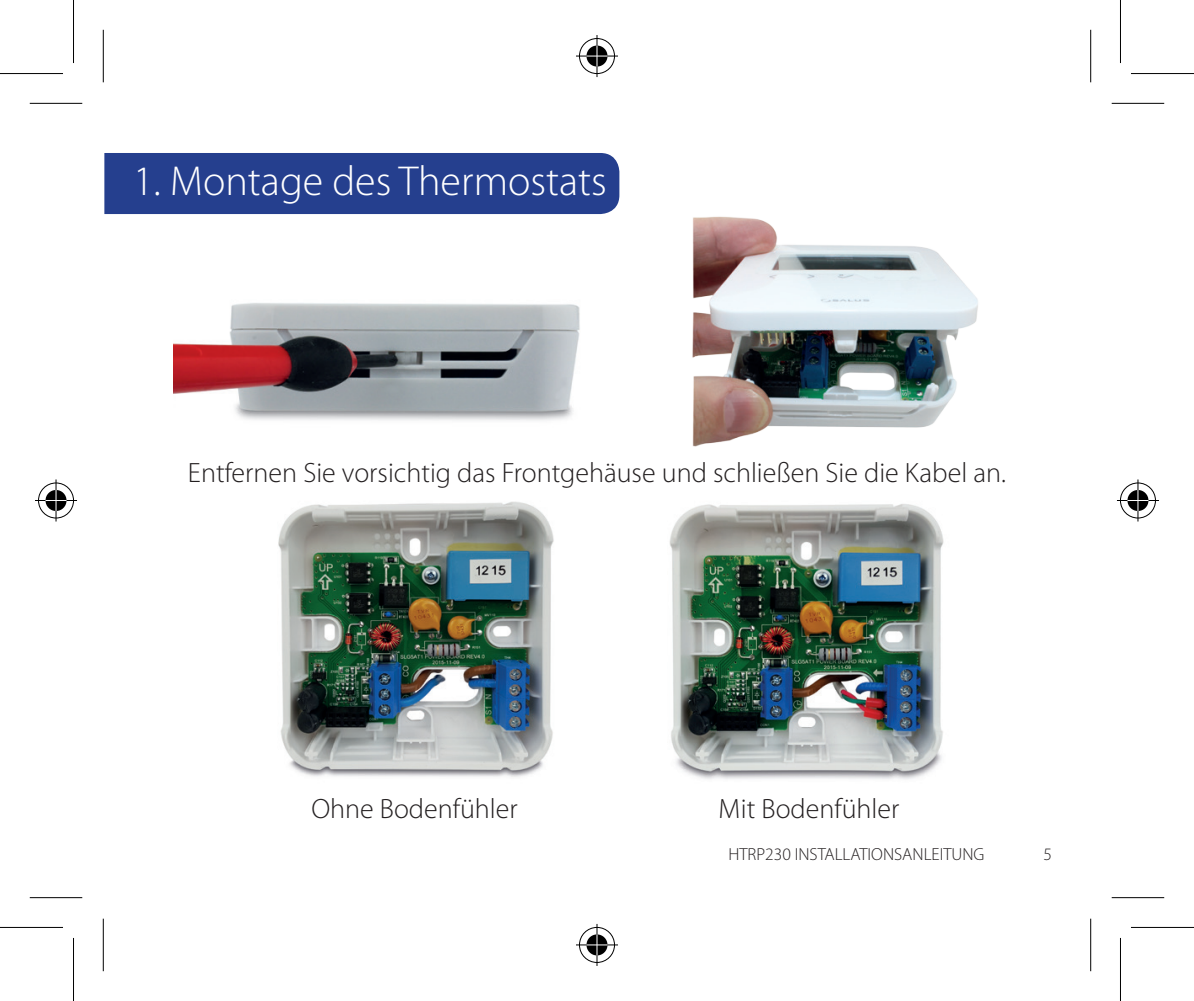
<style>
.page{position:relative;width:1194px;height:1001px;background:#fff}
.page>*{position:absolute;margin:0;border:0;box-sizing:border-box;transform-origin:0 0}
.t1{font:300 42px "Myriad Pro";color:#fff}
.t2{font:300 28px "Myriad Pro";color:#231f20}
.t3{font:300 17.5px "Myriad Pro";color:#231f20}
</style>
<div class="page">
<div style="left:104px;top:153px;width:515px;height:61px;background:#253f8e"></div>
<img style="left:173px;top:303px;width:407px;height:118px">
<img style="left:692px;top:216px;width:286px;height:231px">
<img style="left:278px;top:501px;width:276px;height:276px">
<img style="left:669px;top:504px;width:275px;height:276px">
<svg style="left:30px;top:102px;width:52px;height:1px"></svg>
<svg style="left:1111px;top:102px;width:53px;height:1px"></svg>
<svg style="left:30px;top:898px;width:52px;height:1px"></svg>
<svg style="left:1111px;top:898px;width:53px;height:1px"></svg>
<svg style="left:102px;top:30px;width:1px;height:52px"></svg>
<svg style="left:102px;top:918px;width:1px;height:52px"></svg>
<svg style="left:1091px;top:30px;width:1px;height:52px"></svg>
<svg style="left:1091px;top:918px;width:1px;height:52px"></svg>
<hr style="left:30px;top:103px;width:52px;height:1px;background:#000">
<hr style="left:1111px;top:103px;width:53px;height:1px;background:#000">
<hr style="left:30px;top:896px;width:52px;height:2px;background:#000">
<hr style="left:1111px;top:896px;width:53px;height:2px;background:#000">
<hr style="left:103px;top:30px;width:1px;height:52px;background:#000">
<hr style="left:103px;top:918px;width:1px;height:52px;background:#000">
<hr style="left:1090px;top:30px;width:1px;height:52px;background:#000">
<hr style="left:1090px;top:918px;width:1px;height:52px;background:#000">
<div style="left:0;top:71px;width:63px;height:5px;background:#f8f8f8"></div>
<div style="left:1131px;top:71px;width:63px;height:5px;background:#f8f8f8"></div>
<svg style="left:0;top:927px;width:63px;height:1px"></svg>
<svg style="left:1131px;top:927px;width:63px;height:1px"></svg>
<hr style="left:0;top:73px;width:63px;height:1px;background:#000">
<hr style="left:1131px;top:73px;width:63px;height:1px;background:#000">
<hr style="left:0;top:926px;width:63px;height:1px;background:#000">
<hr style="left:1131px;top:926px;width:63px;height:1px;background:#000">
<hr style="left:73px;top:0;width:1px;height:63px;background:#000">
<hr style="left:73px;top:937px;width:1px;height:63px;background:#000">
<hr style="left:1120px;top:0;width:1px;height:63px;background:#000">
<hr style="left:1120px;top:937px;width:1px;height:63px;background:#000">
<div style="left:577px;top:36px;width:40px;height:40px;border:4px solid #fff;border-radius:50%"></div>
<hr style="left:576px;top:54px;width:42px;height:4px;background:#fff">
<svg style="left:595px;top:35px;width:4px;height:42px"></svg>
<div style="left:584px;top:43px;width:26px;height:26px;border:4px solid #fff;border-radius:50%"></div>
<div style="left:579px;top:38px;width:36px;height:36px;border:1px solid #000;border-radius:50%"></div>
<hr style="left:576px;top:55px;width:42px;height:2px;background:#000">
<hr style="left:596px;top:35px;width:1px;height:42px;background:#000">
<div style="left:586px;top:46px;width:21px;height:21px;background:#000;border-radius:50%"></div>
<hr style="left:586px;top:55px;width:21px;height:2px;background:#fff">
<svg style="left:596px;top:46px;width:1px;height:21px"></svg>
<div style="left:577px;top:925px;width:40px;height:39px;border:4px solid #fff;border-radius:50%"></div>
<svg style="left:576px;top:942px;width:42px;height:4px"></svg>
<svg style="left:595px;top:924px;width:4px;height:41px"></svg>
<div style="left:584px;top:932px;width:26px;height:25px;border:4px solid #fff;border-radius:50%"></div>
<div style="left:579px;top:926px;width:36px;height:36px;border:1px solid #000;border-radius:50%"></div>
<hr style="left:576px;top:944px;width:42px;height:1px;background:#000">
<hr style="left:596px;top:923px;width:1px;height:42px;background:#000">
<svg style="left:586px;top:934px;width:21px;height:21px"></svg>
<div style="left:36px;top:480px;width:40px;height:40px;border:4px solid #fff;border-radius:50%"></div>
<hr style="left:35px;top:498px;width:42px;height:4px;background:#fff">
<hr style="left:54px;top:479px;width:4px;height:42px;background:#fff">
<div style="left:43px;top:487px;width:26px;height:26px;border:4px solid #fff;border-radius:50%"></div>
<div style="left:38px;top:482px;width:36px;height:36px;border:1px solid #000;border-radius:50%"></div>
<hr style="left:35px;top:500px;width:42px;height:1px;background:#000">
<hr style="left:55px;top:479px;width:2px;height:42px;background:#000">
<div style="left:46px;top:490px;width:21px;height:21px;background:#000;border-radius:50%"></div>
<svg style="left:46px;top:500px;width:21px;height:1px"></svg>
<hr style="left:55px;top:490px;width:2px;height:21px;background:#fff">
<div style="left:1118px;top:480px;width:39px;height:40px;border:4px solid #fff;border-radius:50%"></div>
<hr style="left:1117px;top:498px;width:42px;height:4px;background:#fff">
<svg style="left:1135px;top:479px;width:5px;height:42px"></svg>
<div style="left:1125px;top:487px;width:25px;height:26px;border:4px solid #fff;border-radius:50%"></div>
<div style="left:1120px;top:482px;width:36px;height:36px;border:1px solid #000;border-radius:50%"></div>
<hr style="left:1117px;top:500px;width:42px;height:1px;background:#000">
<hr style="left:1137px;top:479px;width:1px;height:42px;background:#000">
<svg style="left:1127px;top:490px;width:21px;height:21px"></svg>
<h1 class="t1" style="left:133px;top:157px;width:475px">1. Montage des Thermostats</h1>
<p class="t2" style="left:188px;top:457px;width:819px">Entfernen Sie vorsichtig das Frontgehäuse und schließen Sie die Kabel an.</p>
<p class="t2" style="left:311px;top:793px;width:208px">Ohne Bodenfühler</p>
<p class="t2" style="left:718px;top:793px;width:182px">Mit Bodenfühler</p>
<p class="t3" style="left:728px;top:844px;width:258px">HTRP230 INSTALLATIONSANLEITUNG</p>
<p class="t3" style="left:1043px;top:844px;width:10px">5</p>
</div>
